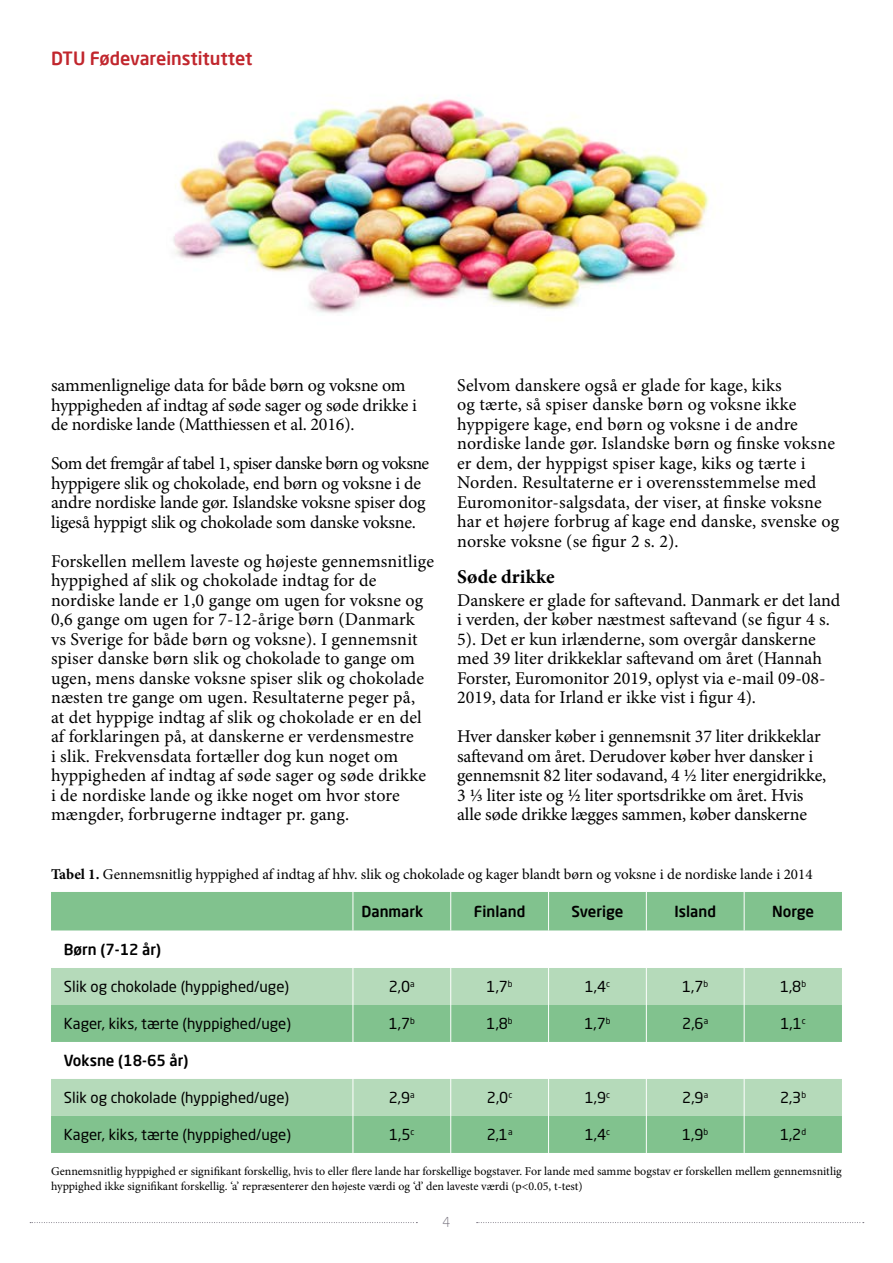
<style>
.page{position:relative;width:893px;height:1263px;background:#fff}
.page>*{position:absolute;margin:0;border:0;box-sizing:border-box;transform-origin:0 0}
.t1{font:700 19.5px "Minion Pro";letter-spacing:.01em;color:#000}
.t2{font:18px/19.5px "Minion Pro";color:#000}
.t3{font:500 18px "Neo Sans Pro";color:#c1262d}
.t4{font:15px "Neo Sans Pro";color:#000}
.t5{font:15px "Minion Pro";color:#000}
.t6{font:500 15px "Neo Sans Pro";color:#000}
.t7{font:300 13.5px "Neo Sans Pro";color:#74707c}
.t8{font:12px/15px "Minion Pro";color:#000}
.s1{font-weight:700}
</style>
<div class="page">
<img style="left:173px;top:99px;width:536px;height:214px">
<div style="left:51px;top:892px;width:791px;height:261px;background:#81c28e"></div>
<svg style="left:51px;top:932px;width:791px;height:36px"></svg>
<svg style="left:51px;top:968px;width:791px;height:148px;fill:#b5daba"></svg>
<hr style="left:51px;top:931px;width:302px;height:1px;background:#fff">
<hr style="left:353px;top:931px;width:98px;height:1px;background:#fff">
<hr style="left:451px;top:931px;width:98px;height:1px;background:#fff">
<hr style="left:549px;top:931px;width:97px;height:1px;background:#fff">
<hr style="left:646px;top:931px;width:98px;height:1px;background:#fff">
<hr style="left:744px;top:931px;width:98px;height:1px;background:#fff">
<hr style="left:353px;top:892px;width:1px;height:39px;background:#fff">
<hr style="left:450px;top:892px;width:1px;height:39px;background:#fff">
<hr style="left:548px;top:892px;width:1px;height:39px;background:#fff">
<hr style="left:646px;top:892px;width:1px;height:39px;background:#fff">
<hr style="left:744px;top:892px;width:1px;height:39px;background:#fff">
<hr style="left:353px;top:931px;width:1px;height:37px;background:#fff">
<hr style="left:450px;top:931px;width:1px;height:37px;background:#fff">
<hr style="left:548px;top:931px;width:1px;height:37px;background:#fff">
<hr style="left:646px;top:931px;width:1px;height:37px;background:#fff">
<hr style="left:744px;top:931px;width:1px;height:37px;background:#fff">
<hr style="left:353px;top:968px;width:1px;height:37px;background:#fff">
<hr style="left:450px;top:968px;width:1px;height:37px;background:#fff">
<hr style="left:548px;top:968px;width:1px;height:37px;background:#fff">
<hr style="left:646px;top:968px;width:1px;height:37px;background:#fff">
<hr style="left:744px;top:968px;width:1px;height:37px;background:#fff">
<hr style="left:353px;top:1005px;width:1px;height:37px;background:#fff">
<hr style="left:450px;top:1005px;width:1px;height:37px;background:#fff">
<hr style="left:548px;top:1005px;width:1px;height:37px;background:#fff">
<hr style="left:646px;top:1005px;width:1px;height:37px;background:#fff">
<hr style="left:744px;top:1005px;width:1px;height:37px;background:#fff">
<hr style="left:353px;top:1042px;width:1px;height:37px;background:#fff">
<hr style="left:450px;top:1042px;width:1px;height:37px;background:#fff">
<hr style="left:548px;top:1042px;width:1px;height:37px;background:#fff">
<hr style="left:646px;top:1042px;width:1px;height:37px;background:#fff">
<hr style="left:744px;top:1042px;width:1px;height:37px;background:#fff">
<hr style="left:353px;top:1079px;width:1px;height:37px;background:#fff">
<hr style="left:450px;top:1079px;width:1px;height:37px;background:#fff">
<hr style="left:548px;top:1079px;width:1px;height:37px;background:#fff">
<hr style="left:646px;top:1079px;width:1px;height:37px;background:#fff">
<hr style="left:744px;top:1079px;width:1px;height:37px;background:#fff">
<hr style="left:353px;top:1116px;width:1px;height:37px;background:#fff">
<hr style="left:450px;top:1116px;width:1px;height:37px;background:#fff">
<hr style="left:548px;top:1116px;width:1px;height:37px;background:#fff">
<hr style="left:646px;top:1116px;width:1px;height:37px;background:#fff">
<hr style="left:744px;top:1116px;width:1px;height:37px;background:#fff">
<svg style="left:30px;top:1222px;width:387px;height:1px"></svg>
<svg style="left:477px;top:1222px;width:387px;height:1px"></svg>
<p class="t3" style="left:51px;top:47px;width:203px">DTU Fødevareinstituttet</p>
<p class="t2" style="left:51px;top:376px;width:367px">sammenlignelige data for både børn og voksne om hyppigheden af indtag af søde sager og søde drikke i de nordiske lande (Matthiessen et al. 2016).</p>
<p class="t2" style="left:51px;top:454px;width:380px">Som det fremgår af tabel 1, spiser danske børn og voksne hyppigere slik og chokolade, end børn og voksne i de andre nordiske lande gør. Islandske voksne spiser dog ligeså hyppigt slik og chokolade som danske voksne.</p>
<p class="t2" style="left:51px;top:551px;width:384px">Forskellen mellem laveste og højeste gennemsnitlige hyppighed af slik og chokolade indtag for de nordiske lande er 1,0 gange om ugen for voksne og 0,6 gange om ugen for 7-12-årige børn (Danmark vs Sverige for både børn og voksne). I gennemsnit spiser danske børn slik og chokolade to gange om ugen, mens danske voksne spiser slik og chokolade næsten tre gange om ugen. Resultaterne peger på,<br>at det hyppige indtag af slik og chokolade er en del af forklaringen på, at danskerne er verdensmestre<br>i slik. Frekvensdata fortæller dog kun noget om hyppigheden af indtag af søde sager og søde drikke i de nordiske lande og ikke noget om hvor store mængder, forbrugerne indtager pr. gang.</p>
<p class="t2" style="left:457px;top:376px;width:383px">Selvom danskere også er glade for kage, kiks<br>og tærte, så spiser danske børn og voksne ikke hyppigere kage, end børn og voksne i de andre nordiske lande gør. Islandske børn og finske voksne er dem, der hyppigst spiser kage, kiks og tærte i Norden. Resultaterne er i overensstemmelse med Euromonitor-salgsdata, der viser, at finske voksne har et højere forbrug af kage end danske, svenske og norske voksne (se figur 2 s. 2).</p>
<p class="t1" style="left:457px;top:563px;width:99px">Søde drikke</p>
<p class="t2" style="left:457px;top:590px;width:385px">Danskere er glade for saftevand. Danmark er det land i verden, der køber næstmest saftevand (se figur 4 s.<br>5). Det er kun irlænderne, som overgår danskerne med 39 liter drikkeklar saftevand om året (Hannah Forster, Euromonitor 2019, oplyst via e-mail 09-08- 2019, data for Irland er ikke vist i figur 4).</p>
<p class="t2" style="left:457px;top:727px;width:371px">Hver dansker køber i gennemsnit 37 liter drikkeklar saftevand om året. Derudover køber hver dansker i gennemsnit 82 liter sodavand, 4 ½ liter energidrikke, 3 ⅓ liter iste og ½ liter sportsdrikke om året. Hvis alle søde drikke lægges sammen, køber danskerne</p>
<p class="t5" style="left:51px;top:864px;width:763px"><span class="s1">Tabel 1.</span> Gennemsnitlig hyppighed af indtag af hhv. slik og chokolade og kager blandt børn og voksne i de nordiske lande i 2014</p>
<p class="t6" style="left:361px;top:902px;width:63px">Danmark</p>
<p class="t6" style="left:474px;top:902px;width:53px">Finland</p>
<p class="t6" style="left:571px;top:902px;width:53px">Sverige</p>
<p class="t6" style="left:674px;top:902px;width:43px">Island</p>
<p class="t6" style="left:772px;top:902px;width:44px">Norge</p>
<p class="t6" style="left:64px;top:940px;width:99px">Børn (7-12 år)</p>
<p class="t4" style="left:64px;top:977px;width:227px">Slik og chokolade (hyppighed/uge)</p>
<p class="t4" style="left:389px;top:977px;width:27px">2,0<sup>a</sup></p>
<p class="t4" style="left:487px;top:977px;width:28px">1,7<sup>b</sup></p>
<p class="t4" style="left:585px;top:977px;width:27px">1,4<sup>c</sup></p>
<p class="t4" style="left:682px;top:977px;width:28px">1,7<sup>b</sup></p>
<p class="t4" style="left:780px;top:977px;width:28px">1,8<sup>b</sup></p>
<p class="t4" style="left:64px;top:1014px;width:229px">Kager, kiks, tærte (hyppighed/uge)</p>
<p class="t4" style="left:389px;top:1014px;width:28px">1,7<sup>b</sup></p>
<p class="t4" style="left:487px;top:1014px;width:28px">1,8<sup>b</sup></p>
<p class="t4" style="left:584px;top:1014px;width:28px">1,7<sup>b</sup></p>
<p class="t4" style="left:682px;top:1014px;width:27px">2,6<sup>a</sup></p>
<p class="t4" style="left:780px;top:1014px;width:27px">1,1<sup>c</sup></p>
<p class="t6" style="left:64px;top:1051px;width:126px">Voksne (18-65 år)</p>
<p class="t4" style="left:64px;top:1088px;width:227px">Slik og chokolade (hyppighed/uge)</p>
<p class="t4" style="left:389px;top:1088px;width:27px">2,9<sup>a</sup></p>
<p class="t4" style="left:487px;top:1088px;width:27px">2,0<sup>c</sup></p>
<p class="t4" style="left:585px;top:1088px;width:27px">1,9<sup>c</sup></p>
<p class="t4" style="left:682px;top:1088px;width:27px">2,9<sup>a</sup></p>
<p class="t4" style="left:780px;top:1088px;width:28px">2,3<sup>b</sup></p>
<p class="t4" style="left:64px;top:1125px;width:229px">Kager, kiks, tærte (hyppighed/uge)</p>
<p class="t4" style="left:389px;top:1125px;width:27px">1,5<sup>c</sup></p>
<p class="t4" style="left:487px;top:1125px;width:27px">2,1<sup>a</sup></p>
<p class="t4" style="left:585px;top:1125px;width:27px">1,4<sup>c</sup></p>
<p class="t4" style="left:682px;top:1125px;width:28px">1,9<sup>b</sup></p>
<p class="t4" style="left:780px;top:1125px;width:28px">1,2<sup>d</sup></p>
<p class="t8" style="left:51px;top:1163px;width:792px">Gennemsnitlig hyppighed er signifikant forskellig, hvis to eller flere lande har forskellige bogstaver. For lande med samme bogstav er forskellen mellem gennemsnitlig hyppighed ikke signifikant forskellig. ‘a’ repræsenterer den højeste værdi og ‘d’ den laveste værdi (p&lt;0.05, t-test)</p>
<p class="t7" style="left:443px;top:1213px;width:9px">4</p>
</div>
